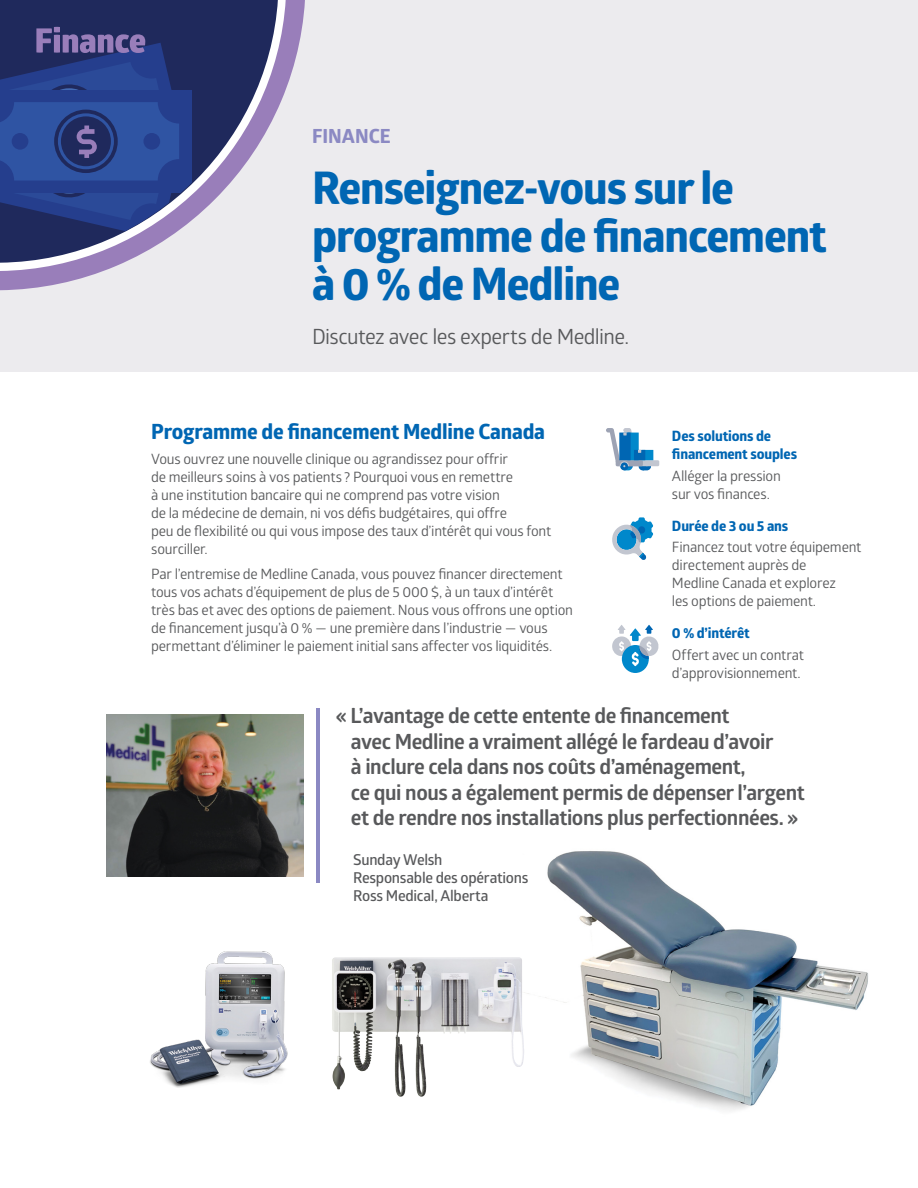
<style>
.page{position:relative;width:918px;height:1188px;background:#fff}
.page>*{position:absolute;margin:0;border:0;box-sizing:border-box;transform-origin:0 0}
.t1{font:800 45px/48px "Glober";letter-spacing:-.025em;color:#0066b3}
.t2{font:700 21px/25.5px "Glober";letter-spacing:-.02em;color:#58595b}
.t3{font:800 21px "Glober";letter-spacing:-.01em;color:#0066b3}
.t4{font:21px "Glober";letter-spacing:-.03em;color:#58595b}
.t5{font:800 19.5px "Glober";color:#8b89c3}
.t6{font:600 15px/18px "Glober";letter-spacing:-.02em;color:#58595b}
.t7{font:14.25px/18px "Glober";letter-spacing:-.015em;color:#58595b}
.t8{font:800 14.25px/18px "Glober";letter-spacing:-.01em;color:#0066b3}
</style>
<div class="page">
<div style="left:0;top:0;width:918px;height:372px;background:#ecebee"></div>
<svg style="left:0;top:0;width:305px;height:290px"></svg>
<div style="left:0;top:90px;width:191px;height:103px;background:#253e8d"></div>
<svg style="left:0;top:27px;width:184px;height:212px"></svg>
<div style="left:616px;top:460px;width:43px;height:6px;background:#c2c6d0"></div>
<div style="left:642px;top:450px;width:11px;height:10px;background:#0088cb"></div>
<svg style="left:606px;top:428px;width:45px;height:42px"></svg>
<div style="left:622px;top:645px;width:27px;height:28px;background:#0088cb;border-radius:50%"></div>
<svg style="left:612px;top:625px;width:47px;height:41px"></svg>
<svg style="left:612px;top:517px;width:41px;height:43px"></svg>
<img style="left:522px;top:851px;width:347px;height:260px">
<img style="left:332px;top:957px;width:133px;height:132px">
<img style="left:150px;top:951px;width:138px;height:137px">
<img style="left:107px;top:714px;width:196px;height:162px">
<hr style="left:316px;top:708px;width:4px;height:175px;background:#8b89c3">
<h3 class="t5" style="left:312px;top:122px;width:80px">FINANCE</h3>
<h1 class="t1" style="left:312px;top:164px;width:516px">Renseignez-vous sur le programme de financement à 0 % de Medline</h1>
<h2 class="t4" style="left:312px;top:322px;width:319px">Discutez avec les experts de Medline.</h2>
<h2 class="t3" style="left:151px;top:417px;width:395px">Programme de financement Medline Canada</h2>
<p class="t7" style="left:151px;top:449px;width:402px">Vous ouvrez une nouvelle clinique ou agrandissez pour offrir<br>de meilleurs soins à vos patients ? Pourquoi vous en remettre<br>à une institution bancaire qui ne comprend pas votre vision<br>de la médecine de demain, ni vos défis budgétaires, qui offre<br>peu de flexibilité ou qui vous impose des taux d’intérêt qui vous font sourciller.</p>
<p class="t7" style="left:151px;top:564px;width:423px">Par l’entremise de Medline Canada, vous pouvez financer directement tous vos achats d’équipement de plus de 5 000 $, à un taux d’intérêt très bas et avec des options de paiement. Nous vous offrons une option de financement jusqu’à 0 % — une première dans l’industrie — vous permettant d’éliminer le paiement initial sans affecter vos liquidités.</p>
<p class="t8" style="left:672px;top:427px;width:127px">Des solutions de financement souples</p>
<p class="t7" style="left:672px;top:466px;width:110px">Alléger la pression sur vos finances.</p>
<p class="t8" style="left:672px;top:517px;width:118px">Durée de 3 ou 5 ans</p>
<p class="t7" style="left:672px;top:538px;width:191px">Financez tout votre équipement directement auprès de<br>Medline Canada et explorez<br>les options de paiement.</p>
<p class="t8" style="left:672px;top:624px;width:79px">0 % d’intérêt</p>
<p class="t7" style="left:672px;top:645px;width:134px">Offert avec un contrat d’approvisionnement.</p>
<p class="t2" style="left:351px;top:703px;width:456px;text-indent:-15px">« L’avantage de cette entente de financement<br>avec Medline a vraiment allégé le fardeau d’avoir<br>à inclure cela dans nos coûts d’aménagement,<br>ce qui nous a également permis de dépenser l’argent et de rendre nos installations plus perfectionnées. »</p>
<p class="t6" style="left:353px;top:850px;width:177px">Sunday Welsh<br>Responsable des opérations<br>Ross Medical, Alberta</p>
</div>
